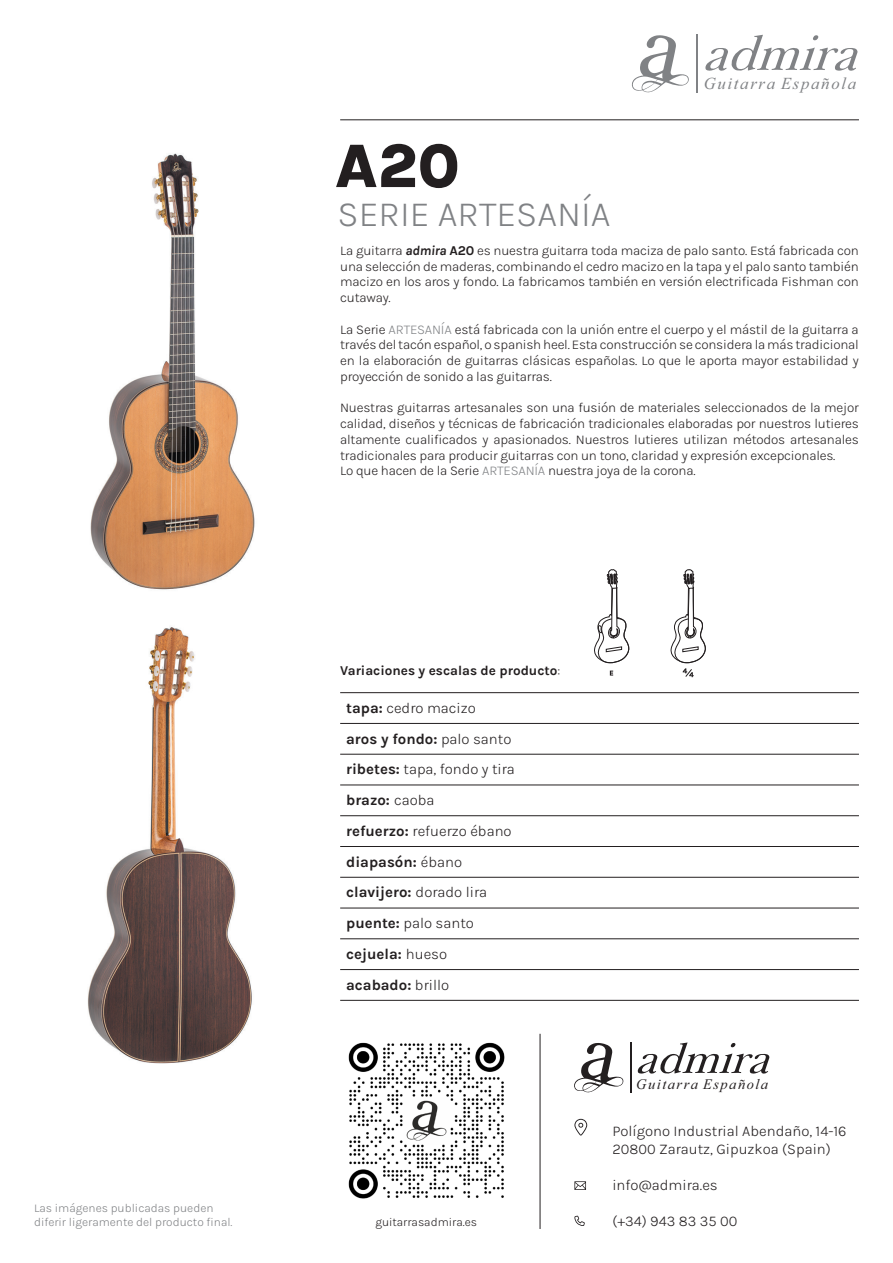
<style>
.page{position:relative;width:893px;height:1263px;background:#fff}
.page>*{position:absolute;margin:0;border:0;box-sizing:border-box;transform-origin:0 0}
.t1{font:800 63px "Karla";color:#231f20}
.t2{font:300 36px "Karla";color:#808285}
.t3{font:italic 16.8px "Times New Roman";letter-spacing:.1em;color:#808285}
.t4{font:300 15px "Karla";color:#231f20}
.t5{font:700 15px "Karla";color:#231f20}
.t6{font:italic 14.55px "Times New Roman";letter-spacing:.1em;color:#231f20}
.Texto_Descripción{font:300 13.5px/15.8px "Karla";letter-spacing:-.015em;color:#231f20;text-align:justify}
.t7{font:700 13.5px "Karla";color:#231f20}
.t8{font:300 12px "Karla";color:#808285}
.t9{font:300 12px "Karla";color:#231f20}
.s1{font-weight:700;font-style:italic}
.s2{font-weight:700}
.s3{color:#808285}
.s4{font-weight:300}
</style>
<div class="page">
<hr style="left:340px;top:119px;width:519px;height:1px;background:#231f20">
<hr style="left:540px;top:1034px;width:1px;height:195px;background:#231f20">
<img style="left:348px;top:1042px;width:157px;height:157px">
<svg style="left:637px;top:1042px;width:133px;height:32px"></svg>
<svg style="left:574px;top:1043px;width:50px;height:49px"></svg>
<hr style="left:630px;top:1042px;width:1px;height:51px;background:#231f20">
<svg style="left:574px;top:1119px;width:13px;height:16px"></svg>
<svg style="left:574px;top:1181px;width:12px;height:9px"></svg>
<svg style="left:574px;top:1216px;width:11px;height:10px"></svg>
<img style="left:90px;top:153px;width:165px;height:437px">
<img style="left:87px;top:627px;width:165px;height:437px">
<svg style="left:705px;top:34px;width:153px;height:37px"></svg>
<svg style="left:632px;top:35px;width:57px;height:57px"></svg>
<hr style="left:696px;top:34px;width:2px;height:59px;background:#808285">
<hr style="left:340px;top:692px;width:519px;height:1px;background:#231f20">
<hr style="left:340px;top:723px;width:519px;height:1px;background:#231f20">
<hr style="left:340px;top:754px;width:519px;height:1px;background:#231f20">
<hr style="left:340px;top:784px;width:519px;height:1px;background:#231f20">
<hr style="left:340px;top:815px;width:519px;height:1px;background:#231f20">
<hr style="left:340px;top:846px;width:519px;height:1px;background:#231f20">
<hr style="left:340px;top:877px;width:519px;height:1px;background:#231f20">
<hr style="left:340px;top:908px;width:519px;height:1px;background:#231f20">
<hr style="left:340px;top:938px;width:519px;height:1px;background:#231f20">
<hr style="left:340px;top:969px;width:519px;height:1px;background:#231f20">
<hr style="left:340px;top:1000px;width:519px;height:1px;background:#231f20">
<svg style="left:670px;top:569px;width:36px;height:108px"></svg>
<svg style="left:610px;top:671px;width:3px;height:4px"></svg>
<svg style="left:594px;top:569px;width:35px;height:95px"></svg>
<p class="t1" style="left:335px;top:126px;width:126px">A20</p>
<p class="t2" style="left:338px;top:191px;width:275px">SERIE ARTESANÍA</p>
<p class="t3" style="left:704px;top:72px;width:154px">Guitarra Española</p>
<p class="Texto_Descripción" style="left:340px;top:242px;width:520px">La guitarra <span class="s1">admira</span> <span class="s2">A20</span> es nuestra guitarra toda maciza de palo santo. Está fabricada con una selección de maderas, combinando el cedro macizo en la tapa y el palo santo también macizo en los aros y fondo. La fabricamos también en versión electrificada Fishman con cutaway.</p>
<p class="Texto_Descripción" style="left:340px;top:321px;width:520px">La Serie <span class="s3">ARTESANÍA</span> está fabricada con la unión entre el cuerpo y el mástil de la guitarra a través del tacón español, o spanish heel. Esta construcción se considera la más tradicional en la elaboración de guitarras clásicas españolas. Lo que le aporta mayor estabilidad y proyección de sonido a las guitarras.</p>
<p class="Texto_Descripción" style="left:340px;top:399px;width:520px">Nuestras guitarras artesanales son una fusión de materiales seleccionados de la mejor calidad, diseños y técnicas de fabricación tradicionales elaboradas por nuestros lutieres altamente cualificados y apasionados. Nuestros lutieres utilizan métodos artesanales tradicionales para producir guitarras con un tono, claridad y expresión excepcionales.</p>
<p class="Texto_Descripción" style="left:340px;top:462px;width:357px">Lo que hacen de la Serie <span class="s3">ARTESANÍA</span> nuestra joya de la corona.</p>
<p class="t7" style="left:340px;top:662px;width:222px">Variaciones y escalas de producto<span class="s4">:</span></p>
<p class="t4" style="left:346px;top:698px;width:131px"><span class="s2">tapa:</span> cedro macizo</p>
<p class="t5" style="left:346px;top:729px;width:167px">aros y fondo: <span class="s4">palo santo</span></p>
<p class="t4" style="left:346px;top:760px;width:170px"><span class="s2">ribetes:</span> tapa, fondo y tira</p>
<p class="t5" style="left:346px;top:790px;width:90px">brazo: <span class="s4">caoba</span></p>
<p class="t4" style="left:346px;top:821px;width:167px"><span class="s2">refuerzo:</span> refuerzo ébano</p>
<p class="t5" style="left:346px;top:852px;width:117px">diapasón: <span class="s4">ébano</span></p>
<p class="t5" style="left:346px;top:883px;width:143px">clavijero: <span class="s4">dorado lira</span></p>
<p class="t4" style="left:346px;top:913px;width:129px"><span class="s2">puente:</span> palo santo</p>
<p class="t5" style="left:346px;top:944px;width:102px">cejuela: <span class="s4">hueso</span></p>
<p class="t5" style="left:346px;top:975px;width:105px">acabado: <span class="s4">brillo</span></p>
<p class="t8" style="left:34px;top:1200px;width:181px">Las imágenes publicadas pueden</p>
<p class="t8" style="left:34px;top:1214px;width:200px">diferir ligeramente del producto final.</p>
<p class="t9" style="left:375px;top:1214px;width:103px">guitarrasadmira.es</p>
<p class="t6" style="left:636px;top:1074px;width:133px">Guitarra Española</p>
<p class="t4" style="left:612px;top:1121px;width:236px">Polígono Industrial Abendaño, 14-16</p>
<p class="t4" style="left:612px;top:1139px;width:220px">20800 Zarautz, Gipuzkoa (Spain)</p>
<p class="t4" style="left:612px;top:1175px;width:107px">info@admira.es</p>
<p class="t4" style="left:612px;top:1211px;width:127px">(+34) 943 83 35 00</p>
</div>
